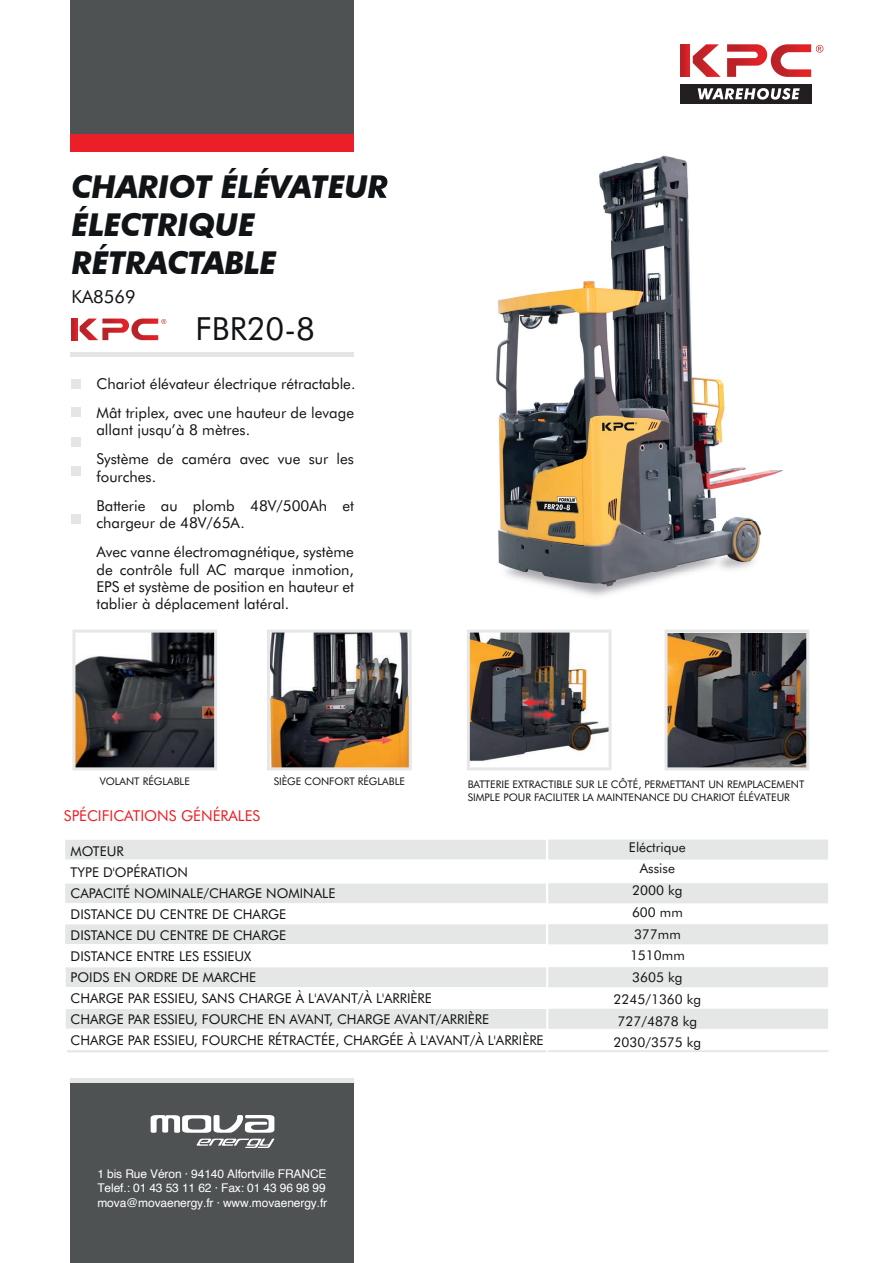
<style>
.page{position:relative;width:893px;height:1263px;background:#fff}
.page>*{position:absolute;margin:0;border:0;box-sizing:border-box;transform-origin:0 0}
.t1{font:31.8px "Futura BT";color:#111416}
.t2{font:italic 700 31.5px/37.8px "Futura BT";letter-spacing:-.015em;color:#111416}
.t3{font:18px "Futura BT";color:#111416}
.t4{font:15px/29.2px "Futura BT";color:#111416}
.t5{font:15px "Futura BT";color:#eb1f25}
.t6{font:13.5px/21px "Futura BT";color:#111416}
.t7{font:12px/14.4px "Helvetica";letter-spacing:-.01em;color:#fff}
.t8{font:10.5px/12.6px "Futura BT";color:#111416}
</style>
<div class="page">
<hr style="left:71px;top:352px;width:283px;height:4px;background:#e4e5e4">
<svg style="left:71px;top:319px;width:7px;height:21px"></svg>
<svg style="left:80px;top:319px;width:86px;height:21px"></svg>
<div style="left:71px;top:407px;width:10px;height:10px;background:#e4e5e4"></div>
<div style="left:71px;top:437px;width:10px;height:10px;background:#e4e5e4"></div>
<div style="left:71px;top:466px;width:10px;height:10px;background:#e4e5e4"></div>
<div style="left:71px;top:514px;width:10px;height:10px;background:#e4e5e4"></div>
<div style="left:71px;top:379px;width:10px;height:10px;background:#e4e5e4"></div>
<div style="left:63px;top:837px;width:485px;height:25px;background:#e5e6e6;border:2px solid #fff"></div>
<div style="left:63px;top:881px;width:485px;height:24px;background:#e5e6e6;border:2px solid #fff"></div>
<div style="left:63px;top:922px;width:485px;height:24px;background:#e5e6e6;border:2px solid #fff"></div>
<div style="left:546px;top:838px;width:284px;height:23px;background:#e5e6e6;border:2px solid #fff"></div>
<div style="left:546px;top:881px;width:284px;height:24px;background:#e5e6e6;border:2px solid #fff"></div>
<div style="left:546px;top:922px;width:284px;height:24px;background:#e5e6e6;border:2px solid #fff"></div>
<div style="left:63px;top:965px;width:486px;height:24px;background:#e5e6e6;border:2px solid #fff"></div>
<div style="left:546px;top:965px;width:284px;height:24px;background:#e5e6e6;border:2px solid #fff"></div>
<div style="left:63px;top:1006px;width:486px;height:25px;background:#e5e6e6;border:2px solid #fff"></div>
<div style="left:546px;top:1007px;width:284px;height:24px;background:#e5e6e6;border:2px solid #fff"></div>
<svg style="left:548px;top:1050px;width:281px;height:2px"></svg>
<svg style="left:67px;top:1050px;width:480px;height:3px"></svg>
<div style="left:680px;top:84px;width:131px;height:20px;background:#231f20"></div>
<svg style="left:680px;top:44px;width:10px;height:33px"></svg>
<svg style="left:693px;top:44px;width:28px;height:33px"></svg>
<svg style="left:727px;top:44px;width:96px;height:33px"></svg>
<svg style="left:698px;top:88px;width:102px;height:12px"></svg>
<svg style="left:72px;top:630px;width:145px;height:140px"></svg>
<img style="left:467px;top:630px;width:144px;height:140px">
<svg style="left:664px;top:630px;width:145px;height:140px"></svg>
<img style="left:387px;top:155px;width:396px;height:441px">
<img style="left:374px;top:175px;width:13px;height:23px">
<div style="left:71px;top:1083px;width:283px;height:180px;background:#4f5253"></div>
<hr style="left:71px;top:1079px;width:283px;height:4px;background:#e4e5e4">
<svg style="left:151px;top:1115px;width:123px;height:33px"></svg>
<div style="left:71px;top:134px;width:283px;height:17px;background:#ea1f27"></div>
<div style="left:71px;top:0;width:283px;height:134px;background:#4f5253"></div>
<svg style="left:267px;top:630px;width:145px;height:140px"></svg>
<h2 class="t2" style="left:71px;top:168px;width:318px">CHARIOT ÉLÉVATEUR<br>ÉLECTRIQUE<br>RÉTRACTABLE</h2>
<h3 class="t3" style="left:71px;top:286px;width:66px">KA8569</h3>
<h1 class="t1" style="left:196px;top:309px;width:121px">FBR20-8</h1>
<p class="t4" style="left:96px;top:368px;width:260px">Chariot élévateur électrique rétractable.<br>Mât triplex, avec une hauteur de levage</p>
<p class="t4" style="left:96px;top:415px;width:259px">allant jusqu’à 8 mètres.<br>Système de caméra avec vue sur les</p>
<p class="t4" style="left:96px;top:461px;width:259px">fourches.<br>Batterie au plomb 48V/500Ah et</p>
<p class="t4" style="left:96px;top:508px;width:259px">chargeur de 48V/65A.<br>Avec vanne électromagnétique, système</p>
<p class="t4" style="left:96px;top:560px;width:259px;line-height:17.2px;text-align:justify">de contrôle full AC marque inmotion, EPS et système de position en hauteur et tablier à déplacement latéral.</p>
<p class="t8" style="left:100px;top:775px;width:92px">VOLANT RÉGLABLE</p>
<p class="t8" style="left:274px;top:775px;width:133px">SIÈGE CONFORT RÉGLABLE</p>
<p class="t5" style="left:64px;top:806px;width:198px">SPÉCIFICATIONS GÉNÉRALES</p>
<p class="t6" style="left:71px;top:841px;width:474px">MOTEUR<br>TYPE D'OPÉRATION<br>CAPACITÉ NOMINALE/CHARGE NOMINALE<br>DISTANCE DU CENTRE DE CHARGE<br>DISTANCE DU CENTRE DE CHARGE<br>DISTANCE ENTRE LES ESSIEUX<br>POIDS EN ORDRE DE MARCHE<br>CHARGE PAR ESSIEU, SANS CHARGE À L'AVANT/À L'ARRIÈRE<br>CHARGE PAR ESSIEU, FOURCHE EN AVANT, CHARGE AVANT/ARRIÈRE CHARGE PAR ESSIEU, FOURCHE RÉTRACTÉE, CHARGÉE À L'AVANT/À L'ARRIÈRE</p>
<p class="t6" style="left:613px;top:836px;width:89px;line-height:21.8px;text-align:center">Eléctrique<br>Assise<br>2000 kg<br>600 mm<br>377mm<br>1510mm<br>3605 kg<br>2245/1360 kg<br>727/4878 kg<br>2030/3575 kg</p>
<p class="t8" style="left:468px;top:778px;width:338px">BATTERIE EXTRACTIBLE SUR LE CÔTÉ, PERMETTANT UN REMPLACEMENT<br>SIMPLE POUR FACILITER LA MAINTENANCE DU CHARIOT ÉLÉVATEUR</p>
<p class="t7" style="left:97px;top:1167px;width:231px">1 bis Rue Véron · 94140 Alfortville FRANCE<br>Telef.: 01 43 53 11 62 · Fax: 01 43 96 98 99 mova@movaenergy.fr · www.movaenergy.fr</p>
</div>
